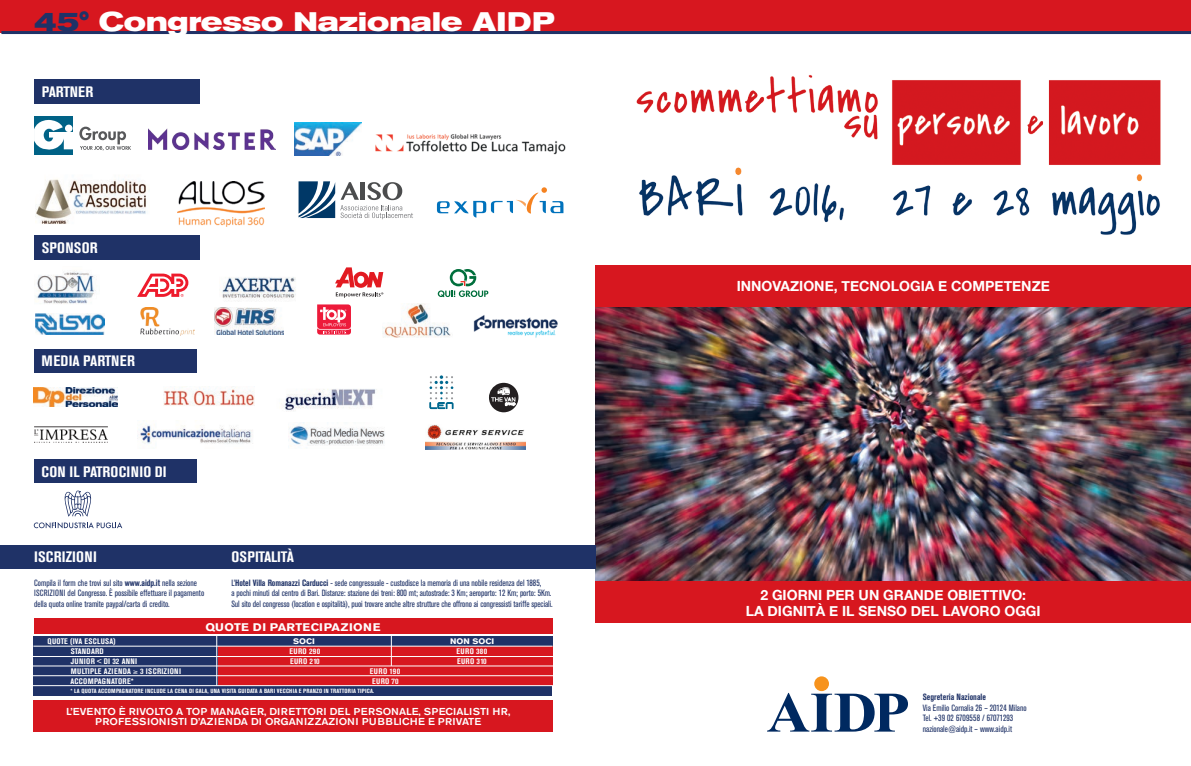
<style>
.page{position:relative;width:1191px;height:766px;background:#fff}
.page>*{position:absolute;margin:0;border:0;box-sizing:border-box;transform-origin:0 0}
.t1{font:700 expanded 26.6px "Akzidenz Grotesk BE";color:#fff}
.t2{font:700 condensed 15px "Akzidenz Grotesk BE";letter-spacing:.015em;color:#fff;scale:1.1 1}
.t3{font:700 condensed 15px "Akzidenz Grotesk BE";letter-spacing:-.01em;color:#fff;scale:1.1 1}
.t4{font:700 14px/16px "Helvetica Neue";color:#fff;text-align:center}
.t5{font:700 11px "Akzidenz Grotesk BE";letter-spacing:.02em;color:#fff;scale:1.1 1}
.t6{font:500 10px/10.3px "Akzidenz Grotesk BE";color:#fff;text-align:center;scale:1.1 1}
.t7{font:condensed 9px/10.5px "Akzidenz Grotesk BE";letter-spacing:-.005em;color:#1f3267}
.t8{font:700 condensed 9px "Akzidenz Grotesk BE";color:#1f3267}
.t9{font:700 condensed 8px/9.9px "Akzidenz Grotesk BE";letter-spacing:.035em;color:#fff;scale:1.1 1}
.t10{font:700 8px "Akzidenz Grotesk BE";color:#fff;scale:1.1 1}
.t11{font:700 condensed 6px "Akzidenz Grotesk BE";letter-spacing:.02em;color:#fff;scale:1.1 1}
.s1{color:#1f3267}
.s2{font-weight:700}
</style>
<div class="page">
<img style="left:595px;top:306px;width:596px;height:275px">
<div style="left:595px;top:265px;width:596px;height:41px;background:#d7171f"></div>
<div style="left:595px;top:0;width:596px;height:33px;background:#d7171f"></div>
<img style="left:636px;top:75px;width:525px;height:160px">
<img style="left:139px;top:420px;width:114px;height:24px">
<svg style="left:429px;top:375px;width:24px;height:33px"></svg>
<img style="left:163px;top:387px;width:91px;height:19px">
<img style="left:288px;top:422px;width:97px;height:24px">
<svg style="left:489px;top:382px;width:29px;height:30px"></svg>
<img style="left:34px;top:387px;width:84px;height:19px">
<svg style="left:34px;top:522px;width:88px;height:6px"></svg>
<svg style="left:64px;top:490px;width:28px;height:26px"></svg>
<img style="left:283px;top:389px;width:94px;height:22px">
<svg style="left:137px;top:273px;width:51px;height:24px"></svg>
<img style="left:222px;top:277px;width:74px;height:25px">
<svg style="left:438px;top:269px;width:50px;height:28px"></svg>
<img style="left:214px;top:308px;width:70px;height:26px">
<img style="left:36px;top:314px;width:69px;height:20px">
<img style="left:36px;top:270px;width:60px;height:34px">
<img style="left:382px;top:303px;width:69px;height:34px">
<img style="left:473px;top:315px;width:85px;height:23px">
<img style="left:140px;top:308px;width:54px;height:28px">
<svg style="left:317px;top:304px;width:34px;height:30px"></svg>
<svg style="left:335px;top:267px;width:48px;height:31px"></svg>
<div style="left:34px;top:79px;width:166px;height:24px;background:#1f3267"></div>
<div style="left:34px;top:235px;width:166px;height:24px;background:#1f3267"></div>
<div style="left:34px;top:349px;width:163px;height:23px;background:#1f3267"></div>
<div style="left:34px;top:459px;width:163px;height:24px;background:#1f3267"></div>
<img style="left:375px;top:134px;width:191px;height:21px">
<img style="left:148px;top:129px;width:128px;height:20px">
<svg style="left:79px;top:127px;width:52px;height:23px"></svg>
<div style="left:34px;top:116px;width:38px;height:38px;background:#006286"></div>
<svg style="left:34px;top:119px;width:38px;height:31px"></svg>
<div style="left:65px;top:125px;width:7px;height:7px;background:#fff;border-radius:50%"></div>
<img style="left:35px;top:179px;width:115px;height:45px">
<img style="left:178px;top:181px;width:86px;height:45px">
<svg style="left:298px;top:181px;width:115px;height:39px"></svg>
<svg style="left:437px;top:187px;width:126px;height:30px"></svg>
<img style="left:295px;top:123px;width:66px;height:32px">
<img style="left:34px;top:426px;width:74px;height:17px">
<div style="left:595px;top:581px;width:596px;height:41px;background:#d7171f"></div>
<div style="left:0;top:544px;width:595px;height:24px;background:#1f3267"></div>
<div style="left:0;top:0;width:595px;height:33px;background:#d7171f"></div>
<div style="left:33px;top:636px;width:519px;height:10px;background:#1f3267"></div>
<div style="left:33px;top:685px;width:519px;height:10px;background:#1f3267"></div>
<div style="left:217px;top:646px;width:335px;height:39px;background:#d7171f"></div>
<div style="left:33px;top:646px;width:184px;height:49px;background:#1f3267"></div>
<hr style="left:216px;top:631px;width:1px;height:54px;background:#fff">
<hr style="left:31px;top:655px;width:522px;height:1px;background:#fff">
<hr style="left:33px;top:645px;width:519px;height:1px;background:#fff">
<hr style="left:29px;top:665px;width:524px;height:1px;background:#fff">
<hr style="left:391px;top:634px;width:1px;height:31px;background:#fff">
<div style="left:34px;top:618px;width:518px;height:16px;background:#d7171f"></div>
<hr style="left:29px;top:675px;width:524px;height:1px;background:#fff">
<hr style="left:29px;top:685px;width:524px;height:1px;background:#fff">
<div style="left:33px;top:700px;width:519px;height:31px;background:#d7171f"></div>
<div style="left:814px;top:676px;width:15px;height:15px;background:#f7931d;border-radius:50%"></div>
<svg style="left:767px;top:692px;width:141px;height:39px"></svg>
<hr style="left:1px;top:31px;width:1190px;height:3px;background:#1f3267">
<img style="left:425px;top:424px;width:101px;height:25px">
<h1 class="t1" style="left:34px;top:7px;width:522px"><span class="s1">45°</span> Congresso Nazionale AIDP</h1>
<h2 class="t3" style="left:42px;top:83px;width:48px">PARTNER</h2>
<h2 class="t2" style="left:42px;top:239px;width:52px">SPONSOR</h2>
<h2 class="t2" style="left:42px;top:352px;width:86px">MEDIA PARTNER</h2>
<h2 class="t2" style="left:42px;top:463px;width:115px">CON IL PATROCINIO DI</h2>
<h2 class="t2" style="left:34px;top:547px;width:59px">ISCRIZIONI</h2>
<h2 class="t3" style="left:231px;top:547px;width:58px">OSPITALITÀ</h2>
<p class="t7" style="left:34px;top:577px;width:171px">Compila il form che trovi sul sito <span class="s2">www.aidp.it</span> nella sezione<br>ISCRIZIONI del Congresso. È possibile effettuare il pagamento della quota online tramite paypal/carta di credito.</p>
<p class="t7" style="left:231px;top:577px;width:323px">L’<span class="s2">Hotel Villa Romanazzi Carducci</span> - sede congressuale - custodisce la memoria di una nobile residenza del 1885,<br>a pochi minuti dal centro di Bari. Distanze: stazione dei treni: 800 mt; autostrade: 3 Km; aeroporto: 12 Km; porto: 5Km.<br>Sul sito del congresso (location e ospitalità), puoi trovare anche altre strutture che offrono ai congressisti tariffe speciali.</p>
<p class="t5" style="left:205px;top:620px;width:161px">QUOTE DI PARTECIPAZIONE</p>
<p class="t9" style="left:370px;top:666px;width:29px">EURO 190<br>EURO 70</p>
<p class="t6" style="left:66px;top:706px;width:405px">L’EVENTO È RIVOLTO A TOP MANAGER, DIRETTORI DEL PERSONALE, SPECIALISTI HR,<br>PROFESSIONISTI D’AZIENDA DI ORGANIZZAZIONI PUBBLICHE E PRIVATE</p>
<p class="t9" style="left:48px;top:636px;width:64px">QUOTE (IVA ESCLUSA)</p>
<p class="t10" style="left:293px;top:636px;width:21px">SOCI</p>
<p class="t10" style="left:450px;top:636px;width:42px">NON SOCI</p>
<p class="t9" style="left:289px;top:646px;width:29px">EURO 290</p>
<p class="t9" style="left:456px;top:646px;width:29px">EURO 380</p>
<p class="t9" style="left:290px;top:656px;width:29px">EURO 210</p>
<p class="t9" style="left:457px;top:656px;width:29px">EURO 310</p>
<p class="t9" style="left:70px;top:646px;width:102px">STANDARD<br>JUNIOR &lt; DI 32 ANNI<br>MULTIPLE AZIENDA ≥ 3 ISCRIZIONI<br>ACCOMPAGNATORE*</p>
<p class="t11" style="left:70px;top:687px;width:277px">* LA QUOTA ACCOMPAGNATORE INCLUDE LA CENA DI GALA, UNA VISITA GUIDATA A BARI VECCHIA E PRANZO IN TRATTORIA TIPICA.</p>
<h3 class="t4" style="left:736px;top:278px;width:315px">INNOVAZIONE, TECNOLOGIA E COMPETENZE</h3>
<h3 class="t4" style="left:745px;top:587px;width:296px">2 GIORNI PER UN GRANDE OBIETTIVO:<br>LA DIGNITÀ E IL SENSO DEL LAVORO OGGI</h3>
<p class="t8" style="left:923px;top:691px;width:65px">Segreteria Nazionale</p>
<p class="t7" style="left:923px;top:702px;width:105px">Via Emilio Cornalia 26 – 20124 Milano<br>Tel. +39 02 6709558 / 67071293 nazionale@aidp.it – www.aidp.it</p>
</div>
